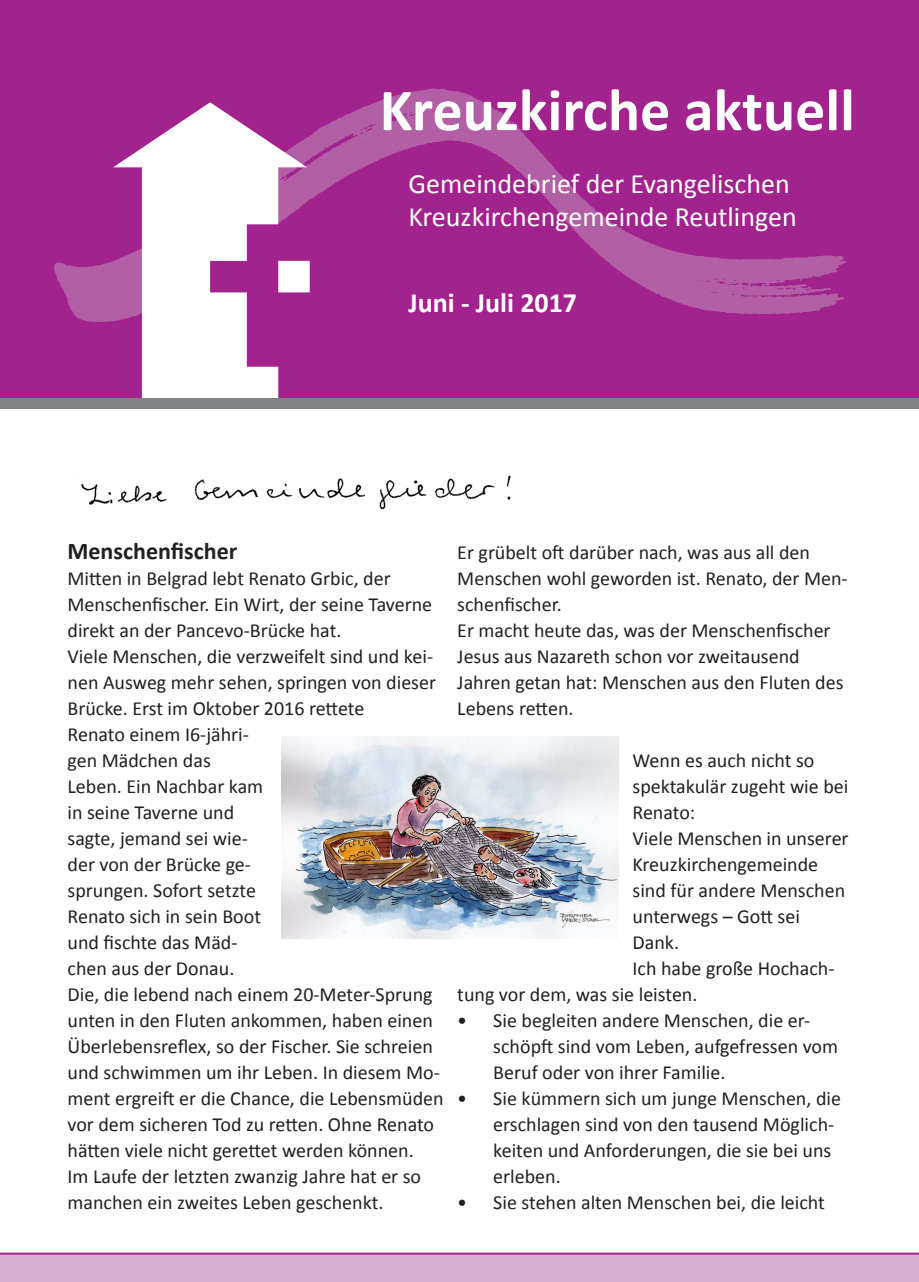
<style>
.page{position:relative;width:919px;height:1282px;background:#fff}
.page>*{position:absolute;margin:0;border:0;box-sizing:border-box;transform-origin:0 0}
.t1{font:700 60px "Calibri";color:#fff}
.t2{font:28px "Calibri";color:#fff}
.t3{font:700 28px "Calibri";color:#fff}
.Grundtext{font:700 24px "Calibri";color:#231f20}
.Grundtext-2{font:20px/26px "Calibri";color:#231f20}
</style>
<div class="page">
<div style="left:0;top:1253px;width:918px;height:28px;background:#d4add0"></div>
<div style="left:0;top:397px;width:918px;height:11px;background:#808285"></div>
<hr style="left:0;top:1252px;width:918px;height:2px;background:#a2238e">
<div style="left:0;top:0;width:918px;height:397px;background:#a2238e"></div>
<img style="left:54px;top:88px;width:792px;height:234px">
<img style="left:100px;top:97px;width:218px;height:300px">
<img style="left:77px;top:475px;width:434px;height:35px">
<img style="left:281px;top:736px;width:338px;height:202px">
<p class="t1" style="left:379px;top:73px;width:476px">Kreuzkirche aktuell</p>
<p class="t2" style="left:408px;top:166px;width:383px">Gemeindebrief der Evangelischen</p>
<p class="t2" style="left:408px;top:199px;width:390px">Kreuzkirchengemeinde Reutlingen</p>
<p class="t3" style="left:408px;top:285px;width:170px">Juni - Juli 2017</p>
<p class="Grundtext" style="left:68px;top:536px;width:171px">Menschenfischer</p>
<p class="Grundtext-2" style="left:68px;top:564px;width:366px">Mitten in Belgrad lebt Renato Grbic, der<br>Menschenfischer. Ein Wirt, der seine Taverne direkt an der Pancevo-Brücke hat.</p>
<p class="Grundtext-2" style="left:68px;top:642px;width:370px">Viele Menschen, die verzweifelt sind und kei&shy;nen Ausweg mehr sehen, springen von dieser<br>Brücke. Erst im Oktober 2016 rettete<br>Renato einem I6-jähri-<br>gen Mädchen das<br>Leben. Ein Nachbar kam<br>in seine Taverne und<br>sagte, jemand sei wie-<br>der von der Brücke ge-<br>sprungen. Sofort setzte<br>Renato sich in sein Boot<br>und fischte das Mäd-<br>chen aus der Donau.</p>
<p class="Grundtext-2" style="left:68px;top:980px;width:377px">Die, die lebend nach einem 20-Meter-Sprung unten in den Fluten ankommen, haben einen Überlebensreflex, so der Fischer. Sie schreien und schwimmen um ihr Leben. In diesem Mo&shy;ment ergreift er die Chance, die Lebensmüden vor dem sicheren Tod zu retten. Ohne Renato hätten viele nicht gerettet werden können.<br>Im Laufe der letzten zwanzig Jahre hat er so manchen ein zweites Leben geschenkt.</p>
<p class="Grundtext-2" style="left:457px;top:538px;width:392px">Er grübelt oft darüber nach, was aus all den<br>Menschen wohl geworden ist. Renato, der Men&shy;schenfischer.</p>
<p class="Grundtext-2" style="left:457px;top:616px;width:388px">Er macht heute das, was der Menschenfischer Jesus aus Nazareth schon vor zweitausend Jahren getan hat: Menschen aus den Fluten des Lebens retten.</p>
<p class="Grundtext-2" style="left:632px;top:746px;width:217px">Wenn es auch nicht so spektakulär zugeht wie bei<br>Renato:</p>
<p class="Grundtext-2" style="left:632px;top:824px;width:217px">Viele Menschen in unserer<br>Kreuzkirchengemeinde sind für andere Menschen unterwegs – Gott sei<br>Dank.</p>
<p class="Grundtext-2" style="left:457px;top:954px;width:378px;text-indent:175px">Ich habe große Hochach&shy;tung vor dem, was sie leisten.</p>
<p class="Grundtext-2" style="left:493px;top:1006px;width:346px;text-indent:-36px">• Sie begleiten andere Menschen, die er&shy;schöpft sind vom Leben, aufgefressen vom<br>Beruf oder von ihrer Familie.</p>
<p class="Grundtext-2" style="left:493px;top:1084px;width:349px;text-indent:-36px">• Sie kümmern sich um junge Menschen, die erschlagen sind von den tausend Möglich&shy;keiten und Anforderungen, die sie bei uns erleben.</p>
<p class="Grundtext-2" style="left:457px;top:1188px;width:369px">• Sie stehen alten Menschen bei, die leicht</p>
</div>
